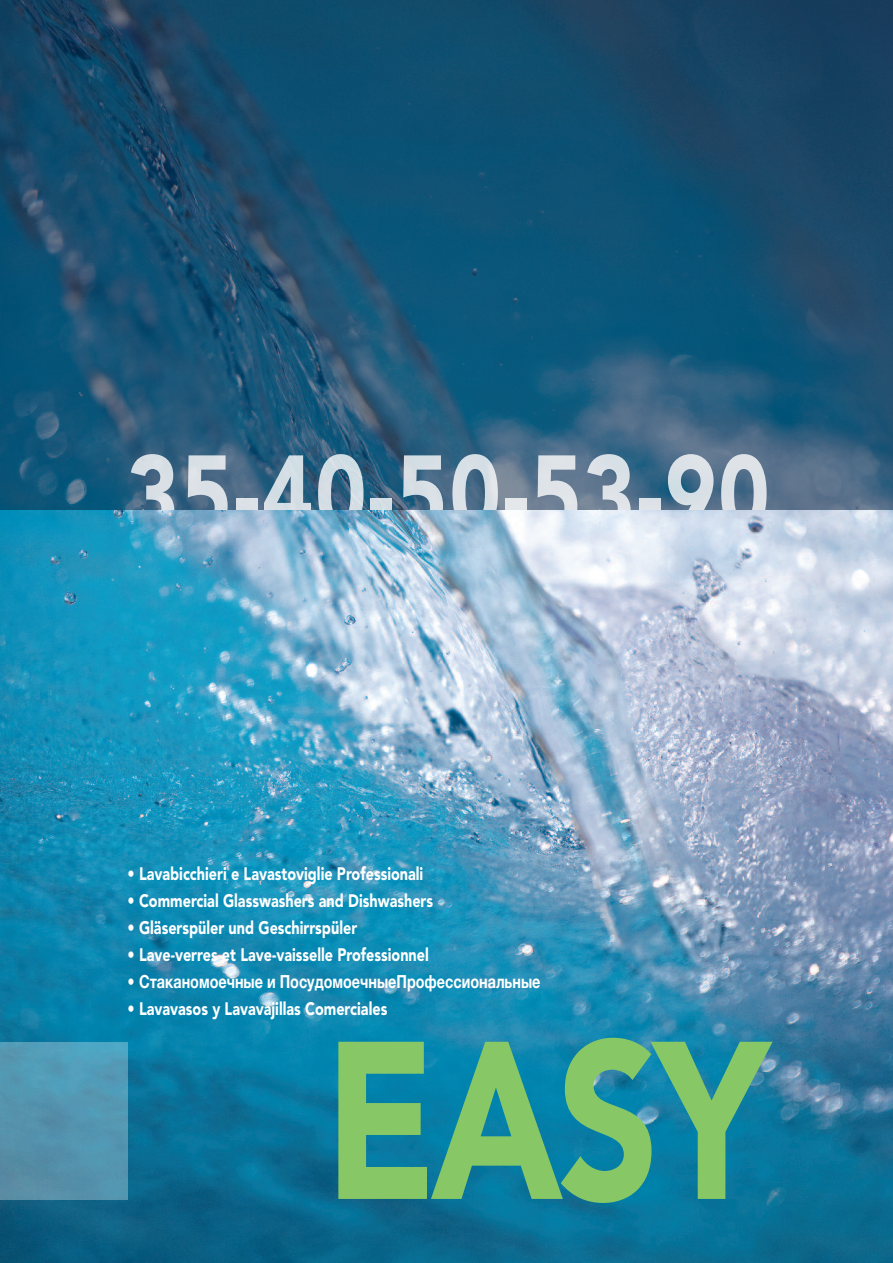
<style>
.page{position:relative;width:893px;height:1263px;background:#fff}
.page>*{position:absolute;margin:0;border:0;box-sizing:border-box;transform-origin:0 0}
.t1{font:900 222px "Avenir";color:#87c765;scale:.8 1}
.t2{font:900 108px "Avenir";letter-spacing:.025em;color:rgb(255 255 255/.8);scale:.8 1}
.t3{font:900 18px "Avenir";color:#fff;scale:.8 1}
.t4{font:700 18px "Helvetica Neue";color:#fff;scale:.8 1}
.s1{font-family:"Avenir";font-weight:900}
</style>
<div class="page">
<img style="left:0;top:510px;width:893px;height:753px">
<div style="left:0;top:0;width:893px;height:510px;background:#001a38;opacity:.5"></div>
<div style="left:0;top:1042px;width:128px;height:157px;background:#fff;opacity:.3"></div>
<h2 class="t2" style="left:128px;top:450px;width:804px">35-40-50-53-90</h2>
<p class="t3" style="left:128px;top:866px;width:371px">• Lavabicchieri e Lavastoviglie Professionali</p>
<p class="t3" style="left:128px;top:893px;width:383px">• Commercial Glasswashers and Dishwashers</p>
<p class="t3" style="left:128px;top:920px;width:289px">• Gläserspüler und Geschirrspüler</p>
<p class="t3" style="left:128px;top:947px;width:378px">• Lave-verres et Lave-vaisselle Professionnel</p>
<p class="t4" style="left:128px;top:970px;width:518px"><span class="s1">•</span> Стаканомоечные и ПосудомоечныеПрофессиональные</p>
<p class="t3" style="left:128px;top:1001px;width:326px">• Lavavasos y Lavavajillas Comerciales</p>
<h1 class="t1" style="left:325px;top:1031px;width:557px">EASY</h1>
</div>
